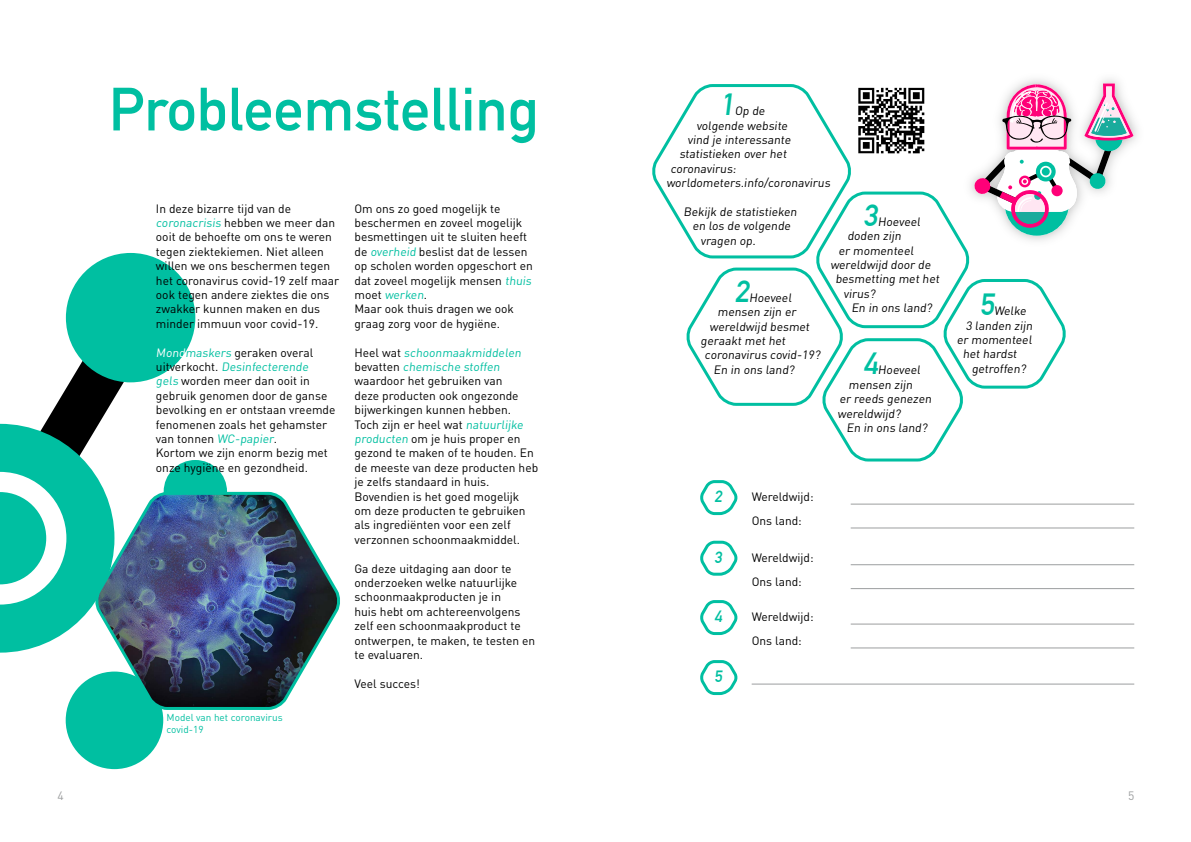
<style>
.page{position:relative;width:1191px;height:842px;background:#fff}
.page>*{position:absolute;margin:0;border:0;box-sizing:border-box;transform-origin:0 0}
.t1{font:700 60px "DIN Alternate";color:#00bfa1}
.t2{font:700 30px "DIN Alternate";color:#00bfa1}
.t3{font:700 16px "DIN Alternate";color:#00bfa1}
.t4{font:12px/14.4px "DIN Pro";color:#000}
.t5{font:12px "DIN Pro";color:#9c9e9f}
.t6{font:10px/12px "DIN Pro";color:#00bfa1}
.s1{color:#00bfa1}
.s2{color:#fff}
</style>
<div class="page">
<svg style="left:0;top:314px;width:150px;height:339px"></svg>
<div style="left:66px;top:253px;width:129px;height:129px;background:#00bfa1;border-radius:50%"></div>
<div style="left:66px;top:671px;width:97px;height:98px;background:#00bfa1;border-radius:50%"></div>
<div style="left:164px;top:460px;width:63px;height:63px;background:#00bfa1;border-radius:50%"></div>
<img style="left:92px;top:490px;width:248px;height:221px">
<img style="left:1022px;top:79px;width:115px;height:63px">
<svg style="left:700px;top:480px;width:38px;height:36px"></svg>
<hr style="left:850px;top:504px;width:284px;height:1px;background:#9c9e9f">
<hr style="left:850px;top:527px;width:284px;height:1px;background:#9c9e9f">
<svg style="left:700px;top:540px;width:38px;height:36px"></svg>
<hr style="left:850px;top:564px;width:284px;height:1px;background:#9c9e9f">
<hr style="left:850px;top:588px;width:284px;height:1px;background:#9c9e9f">
<svg style="left:700px;top:600px;width:38px;height:36px"></svg>
<hr style="left:850px;top:624px;width:284px;height:1px;background:#9c9e9f">
<hr style="left:850px;top:647px;width:284px;height:1px;background:#9c9e9f">
<svg style="left:652px;top:83px;width:481px;height:379px"></svg>
<svg style="left:700px;top:660px;width:38px;height:36px"></svg>
<hr style="left:751px;top:684px;width:383px;height:1px;background:#9c9e9f">
<h1 class="t1" style="left:109px;top:64px;width:431px">Probleemstelling</h1>
<p class="t4" style="left:156px;top:200px;width:185px">In deze bizarre tijd van de <span class="s1">coronacrisis</span> hebben we meer dan ooit de behoefte om ons te weren tegen ziektekiemen. Niet alleen willen we ons beschermen tegen het coronavirus covid-19 zelf maar ook tegen andere ziektes die ons zwakker kunnen maken en dus minder immuun voor covid-19.</p>
<p class="t4" style="left:156px;top:344px;width:181px"><span class="s2">Mond</span><span class="s1">maskers</span> geraken overal<br>u i tve rko c h t . <span class="s1">Desinfecterende gels</span> worden meer dan ooit in gebruik genomen door de ganse bevolking en er ontstaan vreemde fenomenen zoals het gehamster va n to n n e n <span class="s1">WC-papier</span>.<br>Kortom we zijn enorm bezig met onze hygiëne en gezondheid.</p>
<p class="t6" style="left:167px;top:711px;width:118px">Model van het coronavirus covid-19</p>
<p class="t4" style="left:354px;top:200px;width:181px">Om ons zo goed mogelijk te beschermen en zoveel mogelijk besmettingen uit te sluiten heeft de <span class="s1">overheid</span> beslist dat de lessen op scholen worden opgeschort en dat zoveel mogelijk mensen <span class="s1">thuis </span>m o et <span class="s1">werken</span>.<br>Maar ook thuis dragen we ook graag zorg voor de hygiëne.</p>
<p class="t4" style="left:354px;top:344px;width:185px">H e e l wa t <span class="s1">schoonmaakmiddelen<br></span>b eva tt e n <span class="s1">chemische stoffen </span>waardoor het gebruiken van<br>deze producten ook ongezonde bijwerkingen kunnen hebben.<br>Toch zijn er heel wat <span class="s1">natuurlijke producten</span> om je huis proper en gezond te maken of te houden. En de meeste van deze producten heb je zelfs standaard in huis.<br>Bovendien is het goed mogelijk om deze producten te gebruiken als ingrediënten voor een zelf verzonnen schoonmaakmiddel.</p>
<p class="t4" style="left:354px;top:560px;width:182px">Ga deze uitdaging aan door te onderzoeken welke natuurlijke schoonmaakproducten je in<br>huis hebt om achtereenvolgens zelf een schoonmaakproduct te ontwerpen, te maken, te testen en te evaluaren.</p>
<p class="t4" style="left:354px;top:675px;width:67px">Veel succes!</p>
<h2 class="t2" style="left:720px;top:82px;width:21px">1</h2>
<p class="t4" style="left:734px;top:103px;width:34px">Op de</p>
<p class="t4" style="left:696px;top:117px;width:95px">volgende website</p>
<p class="t4" style="left:687px;top:131px;width:107px">vind je interessante</p>
<p class="t4" style="left:679px;top:146px;width:111px">statistieken over het</p>
<p class="t4" style="left:670px;top:160px;width:69px">coronavirus:</p>
<p class="t4" style="left:666px;top:175px;width:167px">worldometers.info/coronavirus</p>
<p class="t4" style="left:683px;top:203px;width:117px">Bekijk de statistieken</p>
<p class="t4" style="left:692px;top:218px;width:102px">en los de volgende</p>
<p class="t4" style="left:700px;top:232px;width:59px">vragen op.</p>
<h2 class="t2" style="left:734px;top:268px;width:21px">2</h2>
<h2 class="t2" style="left:863px;top:192px;width:21px">3</h2>
<p class="t4" style="left:877px;top:213px;width:46px">Hoeveel</p>
<p class="t4" style="left:847px;top:227px;width:57px">doden zijn</p>
<p class="t4" style="left:838px;top:242px;width:79px">er momenteel</p>
<p class="t4" style="left:830px;top:256px;width:104px">wereldwijd door de</p>
<p class="t4" style="left:835px;top:271px;width:107px">besmetting met het</p>
<p class="t4" style="left:843px;top:285px;width:36px">virus?</p>
<p class="t4" style="left:851px;top:299px;width:84px">En in ons land?</p>
<p class="t4" style="left:749px;top:289px;width:46px">Hoeveel</p>
<p class="t4" style="left:717px;top:303px;width:82px">mensen zijn er</p>
<p class="t4" style="left:709px;top:318px;width:103px">wereldwijd besmet</p>
<p class="t4" style="left:700px;top:332px;width:88px">geraakt met het</p>
<p class="t4" style="left:704px;top:347px;width:119px">coronavirus covid-19?</p>
<p class="t4" style="left:713px;top:361px;width:84px">En in ons land?</p>
<h2 class="t2" style="left:863px;top:341px;width:21px">4</h2>
<p class="t4" style="left:878px;top:362px;width:46px">Hoeveel</p>
<p class="t4" style="left:848px;top:376px;width:68px">mensen zijn</p>
<p class="t4" style="left:839px;top:390px;width:95px">er reeds genezen</p>
<p class="t4" style="left:837px;top:405px;width:67px">wereldwij d?</p>
<p class="t4" style="left:846px;top:419px;width:84px">En in ons land?</p>
<h2 class="t2" style="left:979px;top:282px;width:21px">5</h2>
<p class="t4" style="left:994px;top:302px;width:35px">Welke</p>
<p class="t4" style="left:965px;top:317px;width:70px">3 landen zijn</p>
<p class="t4" style="left:956px;top:331px;width:79px">er momenteel</p>
<p class="t4" style="left:962px;top:346px;width:58px">het hardst</p>
<p class="t4" style="left:971px;top:360px;width:58px">getroffen?</p>
<h3 class="t3" style="left:714px;top:485px;width:12px">2</h3>
<p class="t4" style="left:751px;top:484px;width:63px;line-height:23.9px">Wereldwijd:<br>Ons land:</p>
<h3 class="t3" style="left:714px;top:545px;width:12px">3</h3>
<p class="t4" style="left:751px;top:544px;width:63px;line-height:23.9px">Wereldwijd:<br>Ons land:</p>
<h3 class="t3" style="left:714px;top:605px;width:12px">4</h3>
<p class="t4" style="left:751px;top:604px;width:63px;line-height:23.9px">Wereldwijd:<br>Ons land:</p>
<h3 class="t3" style="left:714px;top:665px;width:12px">5</h3>
<p class="t5" style="left:58px;top:786px;width:8px">4</p>
<p class="t5" style="left:1128px;top:786px;width:8px">5</p>
</div>
